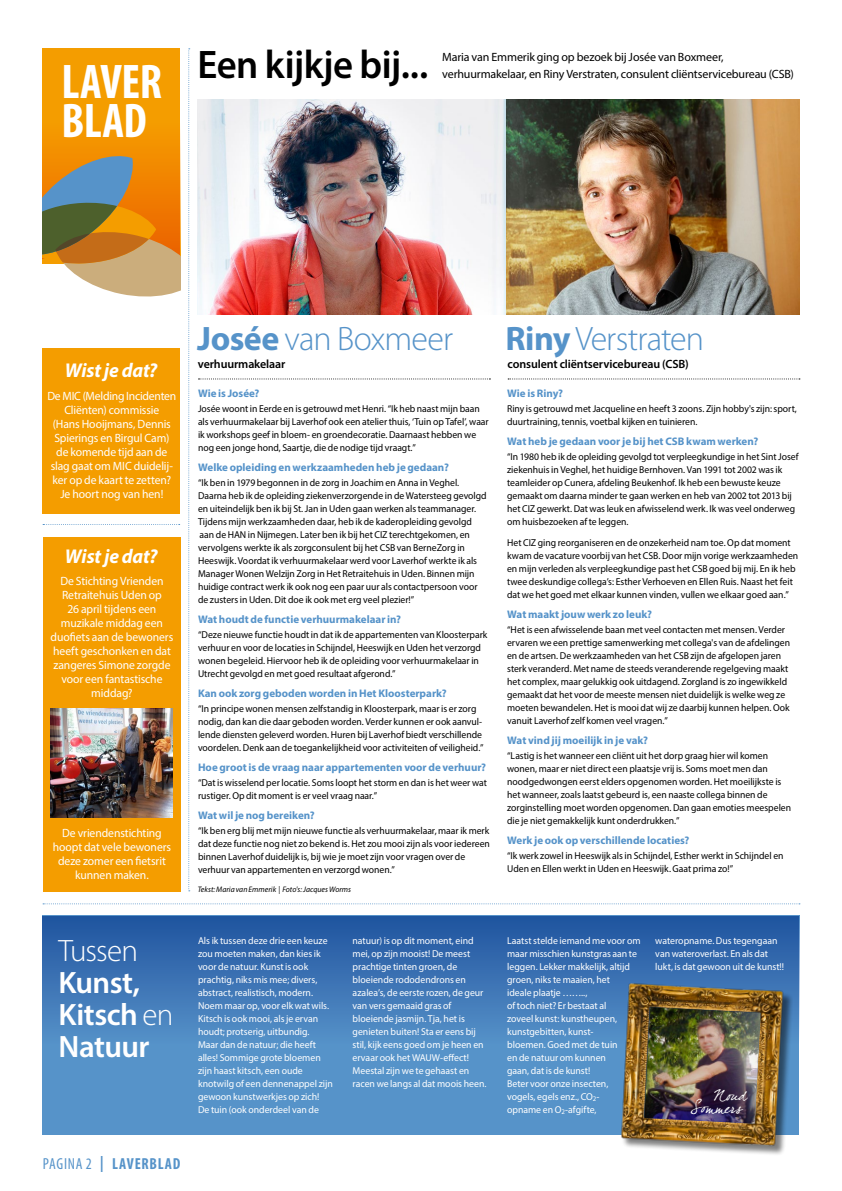
<style>
.page{position:relative;width:842px;height:1191px;background:#fff}
.page>*{position:absolute;margin:0;border:0;box-sizing:border-box;transform-origin:0 0}
.t1{font:700 condensed 48.9px/38.7px "Myriad Pro";letter-spacing:-.01em;color:#fff}
.t2{font:600 40px "Myriad Pro";letter-spacing:-.015em;color:#000}
.t3{font:300 34px "Myriad Pro";letter-spacing:-.025em;color:#5693c9}
.t4{font:600 31px/32px "Myriad Pro";letter-spacing:-.02em;color:#fff}
.t5{font:300 31px "Myriad Pro";letter-spacing:-.03em;color:#fff}
.t6{font:italic 700 20px "Myriad Pro";letter-spacing:-.005em;color:#fff}
.t7{font:700 condensed 16px "Myriad Pro";letter-spacing:.05em;color:#5693c9}
.t8{font:14.4px/12.6px "Dear Joefour";color:#fff;text-align:right}
.t9{font:12px/14px "Myriad Pro";letter-spacing:-.005em;color:#fff;text-align:center}
.t10{font:12px/17px "Myriad Pro";letter-spacing:-.01em;color:#000}
.t11{font:600 12px "Myriad Pro";letter-spacing:-.01em;color:#000}
.t12{font:700 11px "Myriad Pro";color:#5693c9}
.t13{font:10px/13px "Myriad Pro";color:#000}
.t14{font:10px/13px "Myriad Pro";color:#fff}
.t15{font:italic 8px "Myriad Pro";letter-spacing:.005em;color:#000}
.s1{font-weight:300}
.s2{font-weight:400}
.s3{font-weight:700}
</style>
<div class="page">
<div style="left:43px;top:916px;width:756px;height:218px;background:#5693c9"></div>
<div style="left:43px;top:916px;width:756px;height:128px;background:linear-gradient(to bottom,#20549f,#5691c8)"></div>
<div style="left:43px;top:48px;width:137px;height:216px;background:#f49d00"></div>
<div style="left:43px;top:121px;width:137px;height:138px;background:#f49500"></div>
<svg style="left:43px;top:156px;width:137px;height:141px"></svg>
<svg style="left:188px;top:48px;width:2px;height:843px"></svg>
<svg style="left:43px;top:524px;width:137px;height:1px"></svg>
<svg style="left:43px;top:903px;width:757px;height:1px"></svg>
<svg style="left:199px;top:378px;width:291px;height:1px"></svg>
<svg style="left:508px;top:378px;width:292px;height:1px"></svg>
<img style="left:197px;top:99px;width:310px;height:216px">
<img style="left:507px;top:99px;width:292px;height:216px">
<div style="left:43px;top:348px;width:137px;height:166px;background:#f49d00"></div>
<div style="left:43px;top:537px;width:137px;height:355px;background:#f49d00"></div>
<img style="left:51px;top:709px;width:121px;height:108px">
<img style="left:604px;top:966px;width:196px;height:189px">
<img style="left:644px;top:1007px;width:116px;height:116px">
<h1 class="t1" style="left:61px;top:62px;width:102px">LAVER<br>BLAD</h1>
<h2 class="t2" style="left:197px;top:39px;width:232px">Een kijkje bij...</h2>
<p class="t10" style="left:442px;top:48px;width:353px">Maria van Emmerik ging op bezoek bij Josée van Boxmeer, verhuurmakelaar, en Riny Verstraten, consulent cliëntservicebureau (CSB)</p>
<h3 class="t6" style="left:65px;top:357px;width:94px">Wist je dat?</h3>
<p class="t9" style="left:47px;top:389px;width:131px">De MIC (Melding Incidenten<br>Cliënten) commissie<br>(Hans Hooijmans, Dennis<br>Spierings en Birgul Cam) de komende tijd aan de slag gaat om MIC duidelij&shy;ker op de kaart te zetten?<br>Je hoort nog van hen!</p>
<h3 class="t6" style="left:65px;top:543px;width:94px">Wist je dat?</h3>
<p class="t9" style="left:51px;top:574px;width:124px">De Stichting Vrienden<br>Retraitehuis Uden op<br>26 april tijdens een muzikale middag een duofiets aan de bewoners heeft geschonken en dat zangeres Simone zorgde voor een fantastische middag?</p>
<p class="t9" style="left:53px;top:826px;width:120px">De vriendenstichting hoopt dat vele bewoners deze zomer een fietsrit kunnen maken.</p>
<h3 class="t5" style="left:59px;top:933px;width:81px">Tussen</h3>
<h3 class="t4" style="left:59px;top:965px;width:116px">Kunst,<br>Kitsch <span class="s1">en<br></span>Natuur</h3>
<h3 class="t7" style="left:43px;top:1153px;width:139px"><span class="s2">PAGINA 2</span> | LAVERBLAD</h3>
<h3 class="t3" style="left:197px;top:320px;width:257px"><span class="s3">Josée</span> van Boxmeer</h3>
<h3 class="t3" style="left:505px;top:320px;width:200px"><span class="s3">Riny</span> Verstraten</h3>
<p class="t11" style="left:198px;top:357px;width:89px">verhuurmakelaar</p>
<p class="t11" style="left:508px;top:357px;width:183px">consulent cliëntservicebureau (CSB)</p>
<p class="t12" style="left:198px;top:385px;width:63px">Wie is Josée?</p>
<p class="t13" style="left:198px;top:401px;width:292px">Josée woont in Eerde en is getrouwd met Henri. “Ik heb naast mijn baan als verhuurmakelaar bij Laverhof ook een atelier thuis, ‘Tuin op Tafel’, waar ik workshops geef in bloem- en groendecoratie. Daarnaast hebben we nog een jonge hond, Saartje, die de nodige tijd vraagt.”</p>
<p class="t12" style="left:198px;top:459px;width:252px">Welke opleiding en werkzaamheden heb je gedaan?</p>
<p class="t13" style="left:198px;top:475px;width:290px">“Ik ben in 1979 begonnen in de zorg in Joachim en Anna in Veghel.<br>Daarna heb ik de opleiding ziekenverzorgende in de Watersteeg gevolgd en uiteindelijk ben ik bij St. Jan in Uden gaan werken als teammanager.<br>Tijdens mijn werkzaamheden daar, heb ik de kaderopleiding gevolgd aan de HAN in Nijmegen. Later ben ik bij het CIZ terechtgekomen, en vervolgens werkte ik als zorgconsulent bij het CSB van BerneZorg in Heeswijk. Voordat ik verhuurmakelaar werd voor Laverhof werkte ik als Manager Wonen Welzijn Zorg in Het Retraitehuis in Uden. Binnen mijn huidige contract werk ik ook nog een paar uur als contactpersoon voor de zusters in Uden. Dit doe ik ook met erg veel plezier!”</p>
<p class="t12" style="left:198px;top:611px;width:205px">Wat houdt de functie verhuurmakelaar in?</p>
<p class="t13" style="left:198px;top:627px;width:291px">“Deze nieuwe functie houdt in dat ik de appartementen van Kloosterpark verhuur en voor de locaties in Schijndel, Heeswijk en Uden het verzorgd wonen begeleid. Hiervoor heb ik de opleiding voor verhuurmakelaar in Utrecht gevolgd en met goed resultaat afgerond.”</p>
<p class="t12" style="left:198px;top:685px;width:250px">Kan ook zorg geboden worden in Het Kloosterpark?</p>
<p class="t13" style="left:198px;top:701px;width:287px">“In principe wonen mensen zelfstandig in Kloosterpark, maar is er zorg nodig, dan kan die daar geboden worden. Verder kunnen er ook aanvul&shy;lende diensten geleverd worden. Huren bij Laverhof biedt verschillende voordelen. Denk aan de toegankelijkheid voor activiteiten of veiligheid.”</p>
<p class="t12" style="left:198px;top:759px;width:290px">Hoe groot is de vraag naar appartementen voor de verhuur?</p>
<p class="t13" style="left:198px;top:775px;width:290px">“Dat is wisselend per locatie. Soms loopt het storm en dan is het weer wat rustiger. Op dit moment is er veel vraag naar.”</p>
<p class="t12" style="left:198px;top:807px;width:118px">Wat wil je nog bereiken?</p>
<p class="t13" style="left:198px;top:823px;width:293px">“Ik ben erg blij met mijn nieuwe functie als verhuurmakelaar, maar ik merk dat deze functie nog niet zo bekend is. Het zou mooi zijn als voor iedereen binnen Laverhof duidelijk is, bij wie je moet zijn voor vragen over de verhuur van appartementen en verzorgd wonen.”</p>
<p class="t15" style="left:198px;top:884px;width:155px">Tekst: Maria van Emmerik | Foto's: Jacques Worms</p>
<p class="t12" style="left:507px;top:385px;width:57px">Wie is Riny?</p>
<p class="t13" style="left:507px;top:401px;width:291px">Riny is getrouwd met Jacqueline en heeft 3 zoons. Zijn hobby's zijn: sport, duurtraining, tennis, voetbal kijken en tuinieren.</p>
<p class="t12" style="left:507px;top:433px;width:253px">Wat heb je gedaan voor je bij het CSB kwam werken?</p>
<p class="t13" style="left:507px;top:449px;width:293px">“In 1980 heb ik de opleiding gevolgd tot verpleegkundige in het Sint Josef ziekenhuis in Veghel, het huidige Bernhoven. Van 1991 tot 2002 was ik teamleider op Cunera, afdeling Beukenhof. Ik heb een bewuste keuze gemaakt om daarna minder te gaan werken en heb van 2002 tot 2013 bij het CIZ gewerkt. Dat was leuk en afwisselend werk. Ik was veel onderweg om huisbezoeken af te leggen.</p>
<p class="t13" style="left:507px;top:535px;width:293px">Het CIZ ging reorganiseren en de onzekerheid nam toe. Op dat moment kwam de vacature voorbij van het CSB. Door mijn vorige werkzaamheden en mijn verleden als verpleegkundige past het CSB goed bij mij. En ik heb twee deskundige collega’s: Esther Verhoeven en Ellen Ruis. Naast het feit dat we het goed met elkaar kunnen vinden, vullen we elkaar goed aan.”</p>
<p class="t12" style="left:507px;top:606px;width:146px">Wat maakt jouw werk zo leuk?</p>
<p class="t13" style="left:507px;top:622px;width:284px">“Het is een afwisselende baan met veel contacten met mensen. Verder ervaren we een prettige samenwerking met collega's van de afdelingen en de artsen. De werkzaamheden van het CSB zijn de afgelopen jaren sterk veranderd. Met name de steeds veranderende regelgeving maakt het complex, maar gelukkig ook uitdagend. Zorgland is zo ingewikkeld gemaakt dat het voor de meeste mensen niet duidelijk is welke weg ze moeten bewandelen. Het is mooi dat wij ze daarbij kunnen helpen. Ook vanuit Laverhof zelf komen veel vragen.”</p>
<p class="t12" style="left:507px;top:732px;width:143px">Wat vind jij moeilijk in je vak?</p>
<p class="t13" style="left:507px;top:748px;width:286px">“Lastig is het wanneer een cliënt uit het dorp graag hier wil komen wonen, maar er niet direct een plaatsje vrij is. Soms moet men dan noodgedwongen eerst elders opgenomen worden. Het moeilijkste is het wanneer, zoals laatst gebeurd is, een naaste collega binnen de zorginstelling moet worden opgenomen. Dan gaan emoties meespelen die je niet gemakkelijk kunt onderdrukken.”</p>
<p class="t12" style="left:507px;top:832px;width:184px">Werk je ook op verschillende locaties?</p>
<p class="t13" style="left:507px;top:848px;width:278px">“Ik werk zowel in Heeswijk als in Schijndel, Esther werkt in Schijndel en<br>Uden en Ellen werkt in Uden en Heeswijk. Gaat prima zo!”</p>
<p class="t14" style="left:198px;top:933px;width:136px">Als ik tussen deze drie een keuze zou moeten maken, dan kies ik voor de natuur. Kunst is ook prachtig, niks mis mee; divers, abstract, realistisch, modern.<br>Noem maar op, voor elk wat wils.<br>Kitsch is ook mooi, als je ervan houdt; protserig, uitbundig.<br>Maar dan de natuur; die heeft alles! Sommige grote bloemen zijn haast kitsch, een oude knotwilg of een dennenappel zijn gewoon kunstwerkjes op zich!<br>De tuin (ook onderdeel van de</p>
<p class="t14" style="left:353px;top:933px;width:135px">natuur) is op dit moment, eind mei, op zijn mooist! De meest prachtige tinten groen, de bloeiende rododendrons en azalea’s, de eerste rozen, de geur van vers gemaaid gras of bloeiende jasmijn. Tja, het is genieten buiten! Sta er eens bij stil, kijk eens goed om je heen en ervaar ook het WAUW-effect!<br>Meestal zijn we te gehaast en racen we langs al dat moois heen.</p>
<p class="t14" style="left:507px;top:933px;width:135px">Laatst stelde iemand me voor om maar misschien kunstgras aan te leggen. Lekker makkelijk, altijd groen, niks te maaien, het<br>ideale plaatje ……..,<br>of toch niet? Er bestaat al<br>zoveel kunst: kunstheupen, kunstgebitten, kunst-<br>bloemen. Goed met de tuin<br>en de natuur om kunnen<br>gaan, dat is de kunst!<br>Beter voor onze insecten,<br>vogels, egels enz., CO<sub>2</sub>-<br>opname en O<sub>2</sub>-afgifte,</p>
<p class="t14" style="left:655px;top:933px;width:130px">wateropname. Dus tegengaan van wateroverlast. En als dat lukt, is dat gewoon uit de kunst!!</p>
<h3 class="t8" style="left:691px;top:1088px;width:57px;rotate:1deg">Noud<br>Sommers</h3>
</div>
